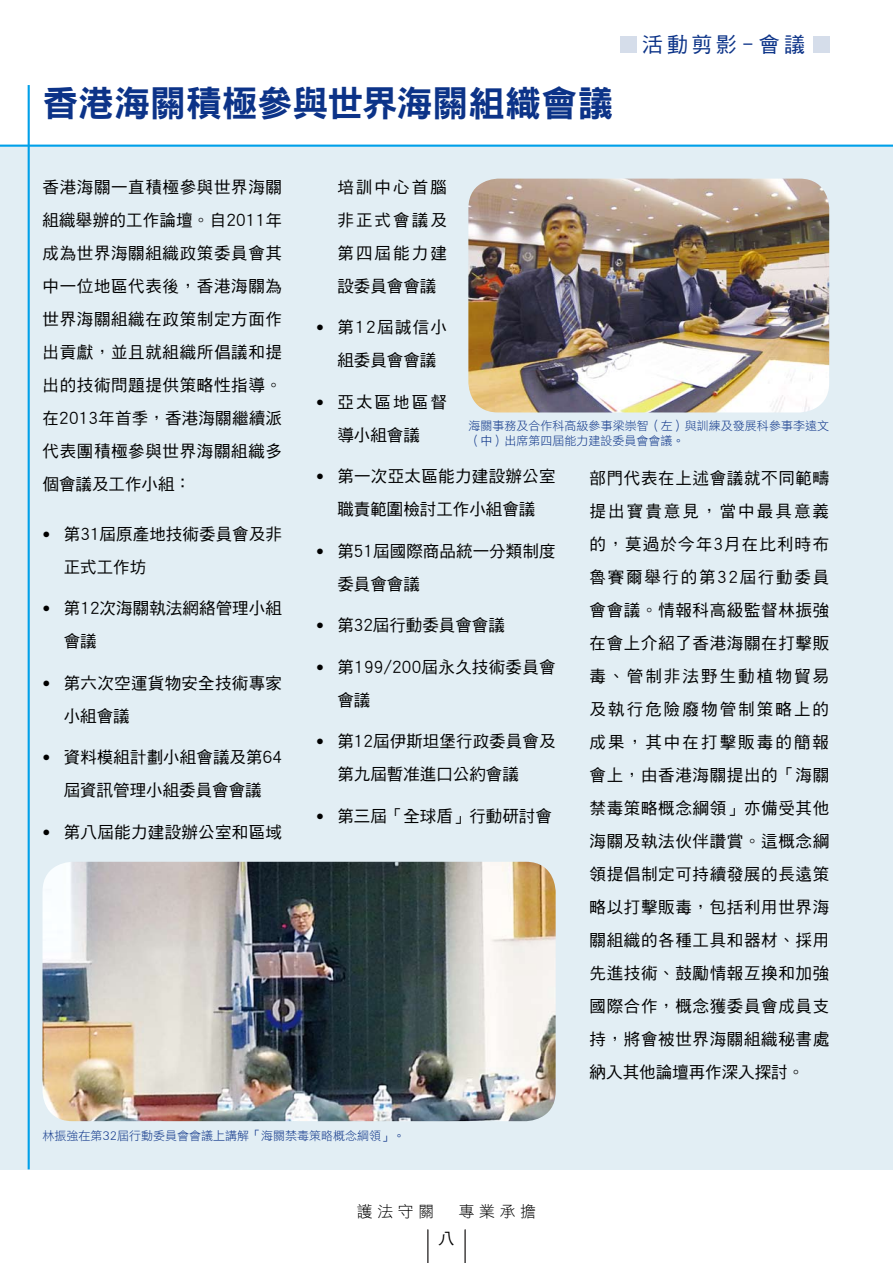
<style>
.page{position:relative;width:893px;height:1263px;background:#fff}
.page>*{position:absolute;margin:0;border:0;box-sizing:border-box;transform-origin:0 0}
.t1{font:36px "DF Hei HK W9";letter-spacing:-.005em;color:#0c3388}
.t2{font:21px "DF Hei HK W5";letter-spacing:.17em;color:#0c3388}
.t3{font:16.5px/33px "DF Hei HK W5";letter-spacing:.005em;color:#000}
.t4{font:16.5px/33px "DF Hei HK W5";letter-spacing:.08em;color:#000}
.t5{font:16.5px/33px "DF Hei HK W5";letter-spacing:.13em;color:#000;text-align:center}
.t6{font:15.75px "DF Hei HK W3";letter-spacing:.3em;color:#000}
.t7{font:15.75px "DF Hei HK W5";color:#000}
.t8{font:12px/15px "DF Li Hei HK W3";color:#0c3388}
.s1{font-family:"Helvetica Neue LT Std";font-weight:300;font-size:15.75px}
</style>
<div class="page">
<div style="left:813px;top:36px;width:16px;height:16px;background:#d5ddea"></div>
<div style="left:621px;top:36px;width:16px;height:16px;background:#d5ddea"></div>
<hr style="left:465px;top:1229px;width:1px;height:34px;background:#595757">
<hr style="left:427px;top:1229px;width:1px;height:34px;background:#595757">
<div style="left:0;top:145px;width:893px;height:1024px;background:#e2eef4"></div>
<hr style="left:28px;top:85px;width:2px;height:1084px;background:#00a0e9">
<hr style="left:0;top:145px;width:893px;height:2px;background:#00a0e9">
<img style="left:468px;top:179px;width:361px;height:233px">
<img style="left:43px;top:862px;width:513px;height:259px">
<p class="t1" style="left:43px;top:84px;width:573px">香港海關積極參與世界海關組織會議</p>
<p class="t2" style="left:642px;top:33px;width:164px">活動剪影﹣會議</p>
<p class="t3" style="left:43px;top:170px;width:241px;text-align:justify">香港海關一直積極參與世界海關組織舉辦的工作論壇。自2011年成為世界海關組織政策委員會其中一位地區代表後，香港海關為世界海關組織在政策制定方面作出貢獻，並且就組織所倡議和提出的技術問題提供策略性指導。在2013年首季，香港海關繼續派代表團積極參與世界海關組織多個會議及工作小組：</p>
<p class="t3" style="left:64px;top:517px;width:220px;text-indent:-21px"><span class="s1">•</span> 第31屆原產地技術委員會及非正式工作坊</p>
<p class="t3" style="left:64px;top:592px;width:220px;text-indent:-21px"><span class="s1">•</span> 第12次海關執法網絡管理小組會議</p>
<p class="t3" style="left:64px;top:666px;width:220px;text-indent:-21px"><span class="s1">•</span> 第六次空運貨物安全技術專家小組會議</p>
<p class="t3" style="left:43px;top:741px;width:241px;text-align:center"><span class="s1">•</span> 資料模組計劃小組會議及第64屆資訊管理小組委員會會議</p>
<p class="t3" style="left:43px;top:815px;width:241px"><span class="s1">•</span> 第八屆能力建設辦公室和區域</p>
<p class="t3" style="left:337px;top:170px;width:111px;text-align:justify">培訓中心首腦非正式會議及第四屆能力建設委員會會議</p>
<p class="t4" style="left:337px;top:311px;width:111px;text-indent:-21px"><span class="s1">•</span> 第12屆誠信小組委員會會議</p>
<p class="t5" style="left:316px;top:385px;width:132px"><span class="s1">•</span> 亞太區地區督導小組會議</p>
<p class="t3" style="left:316px;top:460px;width:241px;text-align:center"><span class="s1">•</span> 第一次亞太區能力建設辦公室職責範圍檢討工作小組會議</p>
<p class="t3" style="left:337px;top:534px;width:220px;text-indent:-21px"><span class="s1">•</span> 第51屆國際商品統一分類制度委員會會議</p>
<p class="t3" style="left:316px;top:609px;width:190px"><span class="s1">•</span> 第32屆行動委員會會議</p>
<p class="t3" style="left:337px;top:650px;width:220px;text-indent:-21px"><span class="s1">•</span> 第199/200屆永久技術委員會會議</p>
<p class="t3" style="left:337px;top:725px;width:220px;text-indent:-21px"><span class="s1">•</span> 第12屆伊斯坦堡行政委員會及第九屆暫准進口公約會議</p>
<p class="t3" style="left:316px;top:799px;width:237px"><span class="s1">•</span> 第三屆「全球盾」行動研討會</p>
<p class="t8" style="left:468px;top:418px;width:362px">海關事務及合作科高級參事梁崇智（左）與訓練及發展科參事李遠文（中）出席第四屆能力建設委員會會議。</p>
<p class="t3" style="left:590px;top:461px;width:241px;text-align:justify">部門代表在上述會議就不同範疇提出寶貴意見，當中最具意義的，莫過於今年3月在比利時布魯賽爾舉行的第32屆行動委員會會議。情報科高級監督林振強在會上介紹了香港海關在打擊販毒、管制非法野生動植物貿易及執行危險廢物管制策略上的成果，其中在打擊販毒的簡報會上，由香港海關提出的「海關禁毒策略概念綱領」亦備受其他海關及執法伙伴讚賞。這概念綱領提倡制定可持續發展的長遠策略以打擊販毒，包括利用世界海關組織的各種工具和器材、採用先進技術、鼓勵情報互換和加強國際合作，概念獲委員會成員支持，將會被世界海關組織秘書處納入其他論壇再作深入探討。</p>
<p class="t8" style="left:43px;top:1128px;width:364px">林振強在第32屆行動委員會會議上講解「海關禁毒策略概念綱領」。</p>
<p class="t6" style="left:357px;top:1203px;width:79px">護法守關</p>
<p class="t6" style="left:459px;top:1203px;width:79px">專業承擔</p>
<p class="t7" style="left:439px;top:1230px;width:17px">八</p>
</div>
